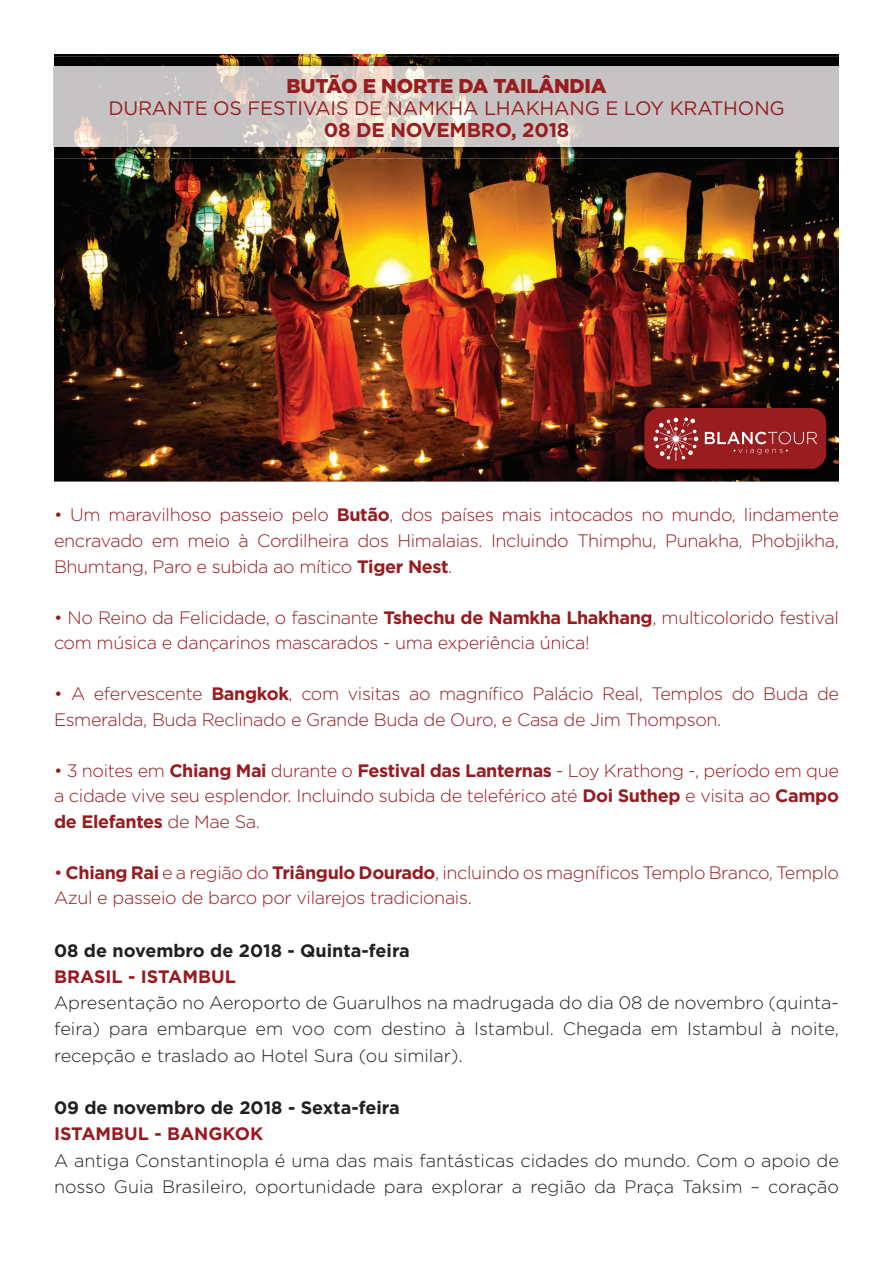
<style>
.page{position:relative;width:893px;height:1263px;background:#fff}
.page>*{position:absolute;margin:0;border:0;box-sizing:border-box;transform-origin:0 0}
.t1{font:900 19.95px "Gotham";letter-spacing:-.01em;color:#991c1f}
.t2{font:700 19.95px "Gotham";letter-spacing:-.01em;color:#991c1f}
.t3{font:19.5px "Gotham";letter-spacing:-.01em;color:#991c1f}
.t4{font:300 18px/25.5px "Gotham";letter-spacing:-.02em;color:#981b20}
.t5{font:300 18px/26.2px "Gotham";color:#231f20;text-align:justify}
.t6{font:700 18px "Gotham";color:#231f20}
.t7{font:700 18px "Gotham";color:#981b20}
.s1{font-weight:700}
</style>
<div class="page">
<img style="left:54px;top:54px;width:785px;height:428px">
<img style="left:54px;top:57px;width:785px;height:101px">
<img style="left:54px;top:67px;width:785px;height:80px">
<img style="left:635px;top:398px;width:202px;height:82px">
<div style="left:644px;top:408px;width:182px;height:61px;background:#991c1f;border-radius:15px"></div>
<svg style="left:653px;top:417px;width:45px;height:44px"></svg>
<svg style="left:705px;top:432px;width:112px;height:22px"></svg>
<p class="t1" style="left:286px;top:73px;width:322px">BUTÃO E NORTE DA TAILÂNDIA</p>
<p class="t3" style="left:108px;top:96px;width:678px">DURANTE OS FESTIVAIS DE NAMKHA LHAKHANG E LOY KRATHONG</p>
<p class="t2" style="left:324px;top:117px;width:247px">08 DE NOVEMBRO, 2018</p>
<p class="t4" style="left:54px;top:502px;width:786px;text-align:justify">• Um maravilhoso passeio pelo <span class="s1">Butão</span>, dos países mais intocados no mundo, lindamente encravado em meio à Cordilheira dos Himalaias. Incluindo Thimphu, Punakha, Phobjikha, Bhumtang, Paro e subida ao mítico <span class="s1">Tiger Nest</span>.</p>
<p class="t4" style="left:54px;top:604px;width:786px">• No Reino da Felicidade, o fascinante <span class="s1">Tshechu de Namkha Lhakhang</span>, multicolorido festival com música e dançarinos mascarados - uma experiência única!</p>
<p class="t4" style="left:54px;top:680px;width:786px">• A efervescente <span class="s1">Bangkok</span>, com visitas ao magnífico Palácio Real, Templos do Buda de<br>Esmeralda, Buda Reclinado e Grande Buda de Ouro, e Casa de Jim Thompson.</p>
<p class="t4" style="left:54px;top:757px;width:786px;text-align:justify">• 3 noites em <span class="s1">Chiang Mai</span> durante o <span class="s1">Festival das Lanternas</span> - Loy Krathong -, período em que a cidade vive seu esplendor. Incluindo subida de teleférico até <span class="s1">Doi Suthep</span> e visita ao <span class="s1">Campo de Elefantes</span> de Mae Sa.</p>
<p class="t4" style="left:54px;top:859px;width:786px">• <span class="s1">Chiang Rai</span> e a região do <span class="s1">Triângulo Dourado</span>, incluindo os magníficos Templo Branco, Templo<br>Azul e passeio de barco por vilarejos tradicionais.</p>
<p class="t6" style="left:54px;top:938px;width:357px">08 de novembro de 2018 - Quinta-feira</p>
<p class="t7" style="left:54px;top:964px;width:183px">BRASIL - ISTAMBUL</p>
<p class="t5" style="left:54px;top:989px;width:786px">Apresentação no Aeroporto de Guarulhos na madrugada do dia 08 de novembro (quinta&shy;feira) para embarque em voo com destino à Istambul. Chegada em Istambul à noite, recepção e traslado ao Hotel Sura (ou similar).</p>
<p class="t6" style="left:54px;top:1096px;width:347px">09 de novembro de 2018 - Sexta-feira</p>
<p class="t7" style="left:54px;top:1122px;width:211px">ISTAMBUL - BANGKOK</p>
<p class="t5" style="left:54px;top:1146px;width:786px">A antiga Constantinopla é uma das mais fantásticas cidades do mundo. Com o apoio de nosso Guia Brasileiro, oportunidade para explorar a região da Praça Taksim – coração</p>
</div>
